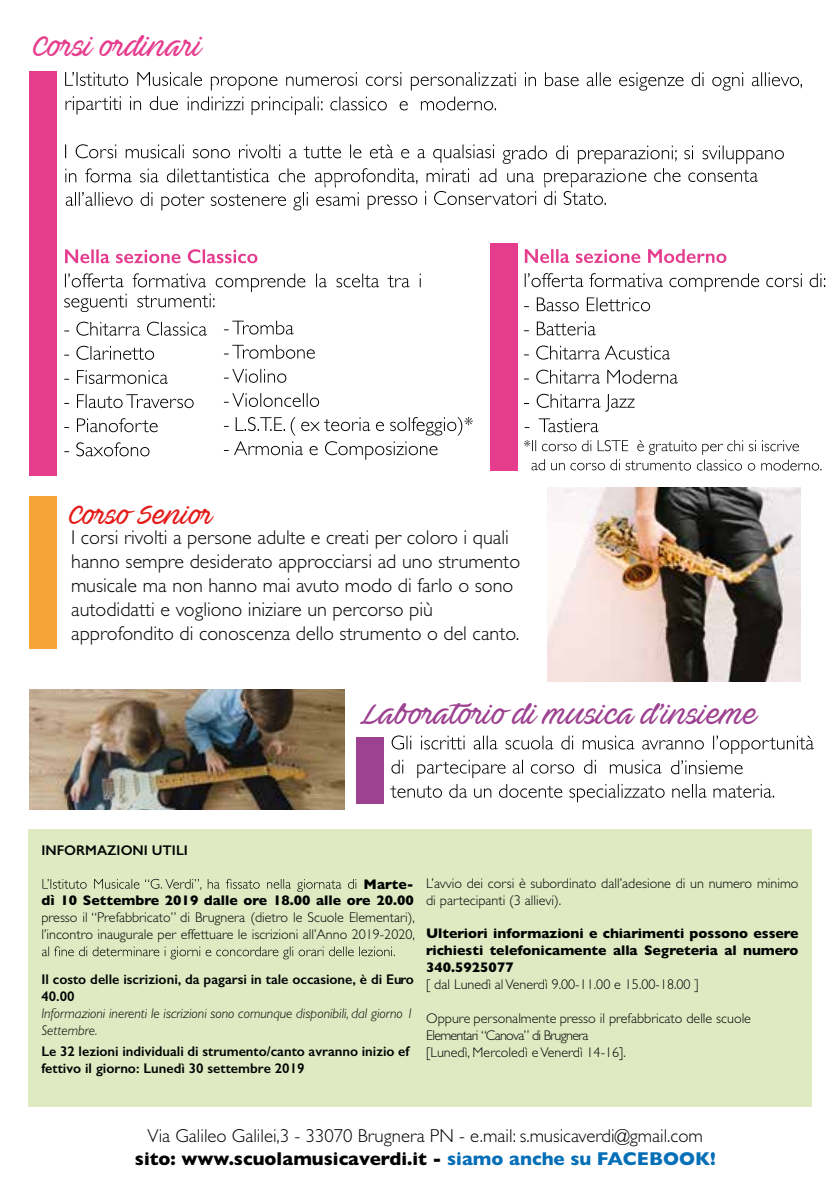
<style>
.page{position:relative;width:840px;height:1191px;background:#fff}
.page>*{position:absolute;margin:0;border:0;box-sizing:border-box;transform-origin:0 0}
.t1{font:28px "Ave Betwan PERSONALUSEONLY";color:#9d4191}
.t2{font:28px "Ave Betwan PERSONALUSEONLY";color:#e63c8e}
.t3{font:26px "Ave Betwan PERSONALUSEONLY";color:#e41a18}
.t4{font:300 20px/24px "Gill Sans";color:#010202}
.t5{font:300 18.8px/22.4px "Gill Sans";color:#010202;text-align:center}
.t6{font:300 14px/16.8px "Gill Sans";color:#010202}
.t7{font:600 14px/16.8px "Gill Sans";color:#010202}
.t8{font:700 14px/16.8px "Gill Sans";color:#010202;text-align:right}
.t9{font:italic 300 14px/16.8px "Gill Sans";color:#010202}
.s1{font-weight:700}
.s2{font-weight:700;color:#046eb7}
</style>
<div class="page">
<svg style="left:64px;top:442px;width:85px;height:14px"></svg>
<svg style="left:64px;top:418px;width:94px;height:14px"></svg>
<svg style="left:64px;top:394px;width:129px;height:14px"></svg>
<svg style="left:64px;top:370px;width:104px;height:14px"></svg>
<svg style="left:64px;top:346px;width:90px;height:14px"></svg>
<svg style="left:64px;top:322px;width:143px;height:14px"></svg>
<svg style="left:64px;top:273px;width:356px;height:39px"></svg>
<svg style="left:65px;top:249px;width:192px;height:14px"></svg>
<svg style="left:65px;top:144px;width:718px;height:66px"></svg>
<svg style="left:65px;top:72px;width:736px;height:43px"></svg>
<svg style="left:224px;top:441px;width:213px;height:19px"></svg>
<svg style="left:224px;top:417px;width:248px;height:18px"></svg>
<svg style="left:224px;top:393px;width:95px;height:14px"></svg>
<svg style="left:224px;top:369px;width:62px;height:14px"></svg>
<svg style="left:224px;top:345px;width:91px;height:14px"></svg>
<svg style="left:224px;top:321px;width:69px;height:13px"></svg>
<div style="left:489px;top:243px;width:28px;height:227px;background:#e63c8e"></div>
<div style="left:29px;top:71px;width:28px;height:405px;background:#e63c8e"></div>
<svg style="left:523px;top:440px;width:298px;height:30px"></svg>
<svg style="left:524px;top:418px;width:74px;height:14px"></svg>
<svg style="left:524px;top:370px;width:153px;height:14px"></svg>
<svg style="left:524px;top:345px;width:145px;height:14px"></svg>
<svg style="left:524px;top:321px;width:71px;height:14px"></svg>
<svg style="left:524px;top:273px;width:300px;height:38px"></svg>
<svg style="left:524px;top:249px;width:202px;height:14px"></svg>
<svg style="left:536px;top:394px;width:98px;height:18px"></svg>
<div style="left:28px;top:829px;width:783px;height:278px;background:#dfe9c2"></div>
<svg style="left:42px;top:879px;width:314px;height:13px"></svg>
<svg style="left:42px;top:946px;width:352px;height:13px"></svg>
<div style="left:29px;top:496px;width:28px;height:153px;background:#f7a437"></div>
<img style="left:547px;top:487px;width:253px;height:194px">
<svg style="left:390px;top:784px;width:383px;height:18px"></svg>
<div style="left:356px;top:737px;width:28px;height:66px;background:#9d4191"></div>
<svg style="left:391px;top:735px;width:422px;height:43px"></svg>
<img style="left:30px;top:689px;width:314px;height:121px">
<h1 class="t2" style="left:33px;top:30px;width:171px">Corsi ordinari</h1>
<h2 class="t3" style="left:69px;top:500px;width:146px">Corso Senior</h2>
<p class="t4" style="left:71px;top:525px;width:450px">I corsi rivolti a persone adulte e creati per coloro i quali hanno sempre desiderato approcciarsi ad uno strumento musicale ma non hanno mai avuto modo di farlo o sono autodidatti e vogliono iniziare un percorso più approfondito di conoscenza dello strumento o del canto.</p>
<h1 class="t1" style="left:360px;top:698px;width:399px">Laboratorio di musica d’insieme</h1>
<p class="t7" style="left:41px;top:841px;width:148px">INFORMAZIONI UTILI</p>
<p class="t8" style="left:41px;top:875px;width:374px">Marte-<br>dì 10 Settembre 2019 dalle ore 18.00 alle ore 20.00</p>
<p class="t6" style="left:41px;top:908px;width:375px">presso il “Prefabbricato” di Brugnera (dietro le Scuole Elementari), l’incontro inaugurale per effettuare le iscrizioni all’Anno 2019-2020,</p>
<p class="t7" style="left:41px;top:970px;width:374px">Il costo delle iscrizioni, da pagarsi in tale occasione, è di Euro<br>40.00</p>
<p class="t9" style="left:41px;top:1004px;width:374px">Informazioni inerenti le iscrizioni sono comunque disponibili, dal giorno 1<br>Settembre.</p>
<p class="t7" style="left:41px;top:1043px;width:369px">Le 32 lezioni individuali di strumento/canto avranno inizio ef fettivo il giorno: Lunedì 30 settembre 2019</p>
<p class="t6" style="left:426px;top:874px;width:373px">L’avvio dei corsi è subordinato dall’adesione di un numero minimo di partecipanti (3 allievi).</p>
<p class="t8" style="left:426px;top:925px;width:374px;text-align:justify">Ulteriori informazioni e chiarimenti possono essere richiesti telefonicamente alla Segreteria al numero 340.5925077</p>
<p class="t6" style="left:426px;top:975px;width:274px">[ dal Lunedì al Venerdì 9.00-11.00 e 15.00-18.00 ]</p>
<p class="t6" style="left:426px;top:1009px;width:326px">Oppure personalmente presso il prefabbricato delle scuole<br>Elementari “Canova” di Brugnera<br>[Lunedì, Mercoledì e Venerdì 14-16].</p>
<h3 class="t5" style="left:135px;top:1123px;width:582px">Via Galileo Galilei,3 - 33070 Brugnera PN - e.mail: s.musicaverdi@gmail.com <span class="s1">sito: www.scuolamusicaverdi.it -</span> <span class="s2">siamo anche su FACEBOOK!</span></h3>
</div>
